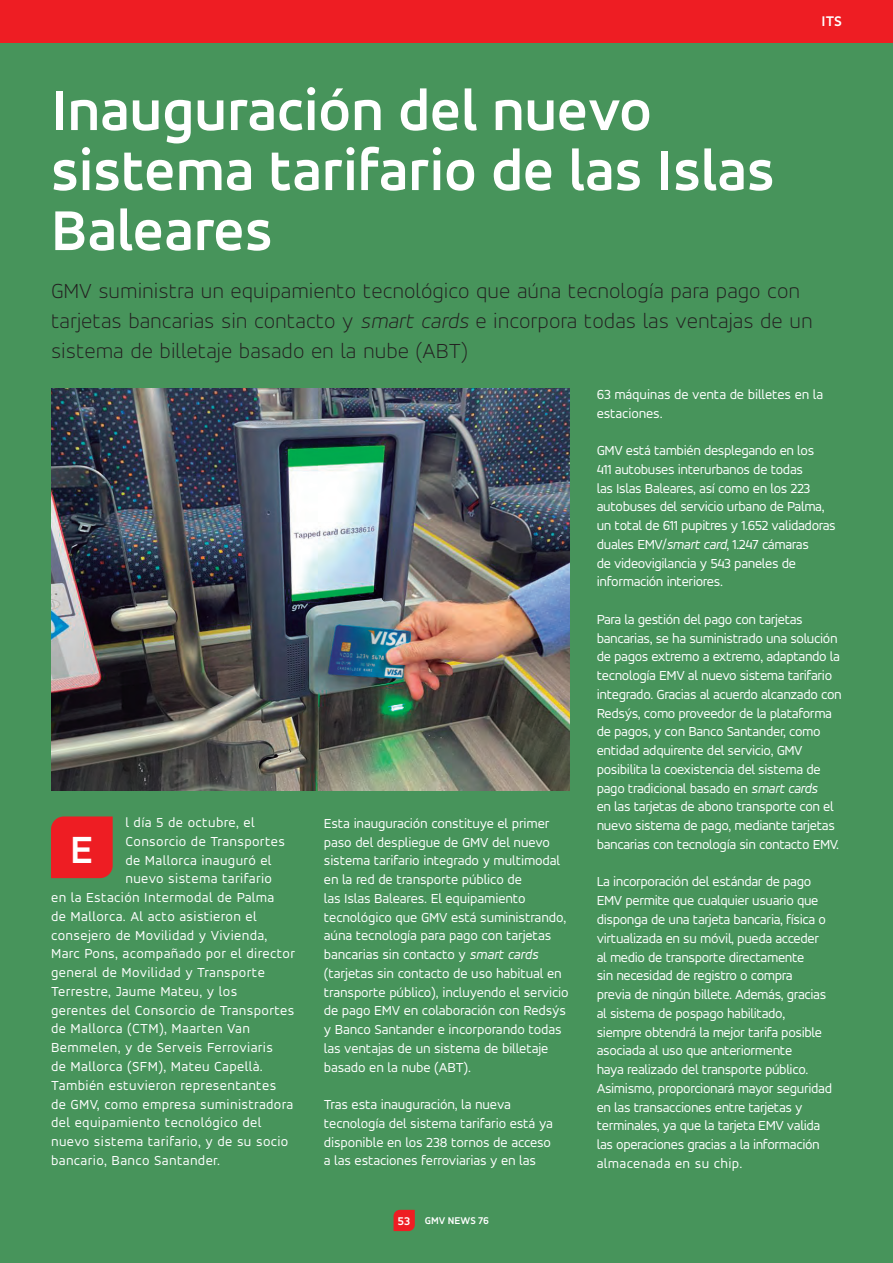
<style>
.page{position:relative;width:893px;height:1263px;background:#fff}
.page>*{position:absolute;margin:0;border:0;box-sizing:border-box;transform-origin:0 0}
.Titulo_A{font:700 60px/60px "Accord Alternate";color:#fff}
.t1{font:700 40.5px "Accord Alternate";color:#fff}
.A_subtítulo{font:300 expanded 22.5px/30px "Accord Alternate";color:#231f20}
.t2{font:700 15px "Accord Alternate";color:#fff}
.Texto_GENERAL{font:14.25px/18.8px "Accord Alternate";letter-spacing:-.025em;color:#fff}
.Texto_GENERAL-2{font:14.25px "Accord Alternate";letter-spacing:.025em;color:#fff}
.numero_pie_de_pagina{font:700 12px "Accord Alternate";color:#fff}
.pie_de_pagina{font:700 10.5px "Accord Alternate";color:#fff}
.s1{font-style:italic}
</style>
<div class="page">
<div style="left:0;top:39px;width:893px;height:1224px;background:#47945b"></div>
<svg style="left:394px;top:1210px;width:21px;height:21px"></svg>
<div style="left:0;top:0;width:893px;height:43px;background:#ee1d23"></div>
<div style="left:51px;top:816px;width:62px;height:62px;background:#ee1d23"></div>
<img style="left:51px;top:388px;width:518px;height:403px">
<p class="t2" style="left:822px;top:12px;width:22px">ITS</p>
<p class="Titulo_A" style="left:51px;top:79px;width:725px">Inauguración del nuevo sistema tarifario de las Islas<br>Baleares</p>
<p class="A_subtítulo" style="left:51px;top:275px;width:763px">GMV suministra un equipamiento tecnológico que aúna tecnología para pago con tarjetas bancarias sin contacto y <span class="s1">smart cards</span> e incorpora todas las ventajas de un sistema de billetaje basado en la nube (ABT)</p>
<p class="Texto_GENERAL-2" style="left:125px;top:814px;width:131px">l día 5 de octubre, el</p>
<p class="Texto_GENERAL-2" style="left:125px;top:833px;width:161px">Consorcio de Transportes</p>
<p class="Texto_GENERAL-2" style="left:125px;top:851px;width:148px">de Mallorca inauguró el</p>
<p class="Texto_GENERAL-2" style="left:125px;top:870px;width:148px">nuevo sistema tarifario</p>
<p class="Texto_GENERAL-2" style="left:51px;top:889px;width:225px">en la Estación Intermodal de Palma</p>
<p class="Texto_GENERAL-2" style="left:51px;top:908px;width:207px">de Mallorca. Al acto asistieron el</p>
<p class="Texto_GENERAL-2" style="left:51px;top:926px;width:218px">consejero de Movilidad y Vivienda,</p>
<p class="Texto_GENERAL-2" style="left:51px;top:945px;width:245px">Marc Pons, acompañado por el director</p>
<p class="Texto_GENERAL-2" style="left:51px;top:964px;width:215px">general de Movilidad y Transporte</p>
<p class="Texto_GENERAL-2" style="left:51px;top:983px;width:188px">Terrestre, Jaume Mateu, y los</p>
<p class="Texto_GENERAL-2" style="left:51px;top:1001px;width:245px">gerentes del Consorcio de Transportes</p>
<p class="Texto_GENERAL-2" style="left:51px;top:1020px;width:200px">de Mallorca (CTM), Maarten Van</p>
<p class="Texto_GENERAL-2" style="left:51px;top:1039px;width:223px">Bemmelen, y de Serveis Ferroviaris</p>
<p class="Texto_GENERAL-2" style="left:51px;top:1058px;width:213px">de Mallorca (SFM), Mateu Capellà.</p>
<p class="Texto_GENERAL-2" style="left:51px;top:1076px;width:227px">También estuvieron representantes</p>
<p class="Texto_GENERAL-2" style="left:51px;top:1095px;width:244px">de GMV, como empresa suministradora</p>
<p class="Texto_GENERAL-2" style="left:51px;top:1114px;width:212px">del equipamiento tecnológico del</p>
<p class="Texto_GENERAL-2" style="left:51px;top:1133px;width:239px">nuevo sistema tarifario, y de su socio</p>
<p class="Texto_GENERAL-2" style="left:51px;top:1151px;width:170px">bancario, Banco Santander.</p>
<p class="t1" style="left:70px;top:825px;width:25px">E</p>
<p class="Texto_GENERAL" style="left:324px;top:813px;width:246px">Esta inauguración constituye el primer paso del despliegue de GMV del nuevo sistema tarifario integrado y multimodal en la red de transporte público de<br>las Islas Baleares. El equipamiento tecnológico que GMV está suministrando, aúna tecnología para pago con tarjetas bancarias sin contacto y <span class="s1">smart cards </span>(tarjetas sin contacto de uso habitual en transporte público), incluyendo el servicio de pago EMV en colaboración con Redsýs y Banco Santander e incorporando todas las ventajas de un sistema de billetaje basado en la nube (ABT).</p>
<p class="Texto_GENERAL" style="left:324px;top:1095px;width:231px">Tras esta inauguración, la nueva tecnología del sistema tarifario está ya disponible en los 238 tornos de acceso a las estaciones ferroviarias y en las</p>
<p class="numero_pie_de_pagina" style="left:398px;top:1214px;width:14px">53</p>
<p class="pie_de_pagina" style="left:425px;top:1214px;width:66px">GMV NEWS 76</p>
<p class="Texto_GENERAL" style="left:597px;top:385px;width:228px">63 máquinas de venta de billetes en la estaciones.</p>
<p class="Texto_GENERAL" style="left:597px;top:441px;width:241px">GMV está también desplegando en los<br>411 autobuses interurbanos de todas<br>las Islas Baleares, así como en los 223 autobuses del servicio urbano de Palma, un total de 611 pupitres y 1.652 validadoras duales EMV/<span class="s1">smart card</span>, 1.247 cámaras<br>de videovigilancia y 543 paneles de información interiores.</p>
<p class="Texto_GENERAL" style="left:597px;top:610px;width:246px">Para la gestión del pago con tarjetas bancarias, se ha suministrado una solución de pagos extremo a extremo, adaptando la tecnología EMV al nuevo sistema tarifario integrado. Gracias al acuerdo alcanzado con Redsýs, como proveedor de la plataforma de pagos, y con Banco Santander, como entidad adquirente del servicio, GMV posibilita la coexistencia del sistema de pago tradicional basado en <span class="s1">smart cards<br></span>en las tarjetas de abono transporte con el nuevo sistema de pago, mediante tarjetas bancarias con tecnología sin contacto EMV.</p>
<p class="Texto_GENERAL" style="left:597px;top:872px;width:237px">La incorporación del estándar de pago EMV permite que cualquier usuario que disponga de una tarjeta bancaria, física o virtualizada en su móvil, pueda acceder al medio de transporte directamente<br>sin necesidad de registro o compra<br>previa de ningún billete. Además, gracias al sistema de pospago habilitado, siempre obtendrá la mejor tarifa posible asociada al uso que anteriormente<br>haya realizado del transporte público.<br>Asimismo, proporcionará mayor seguridad en las transacciones entre tarjetas y terminales, ya que la tarjeta EMV valida las operaciones gracias a la información almacenada en su chip.</p>
</div>
